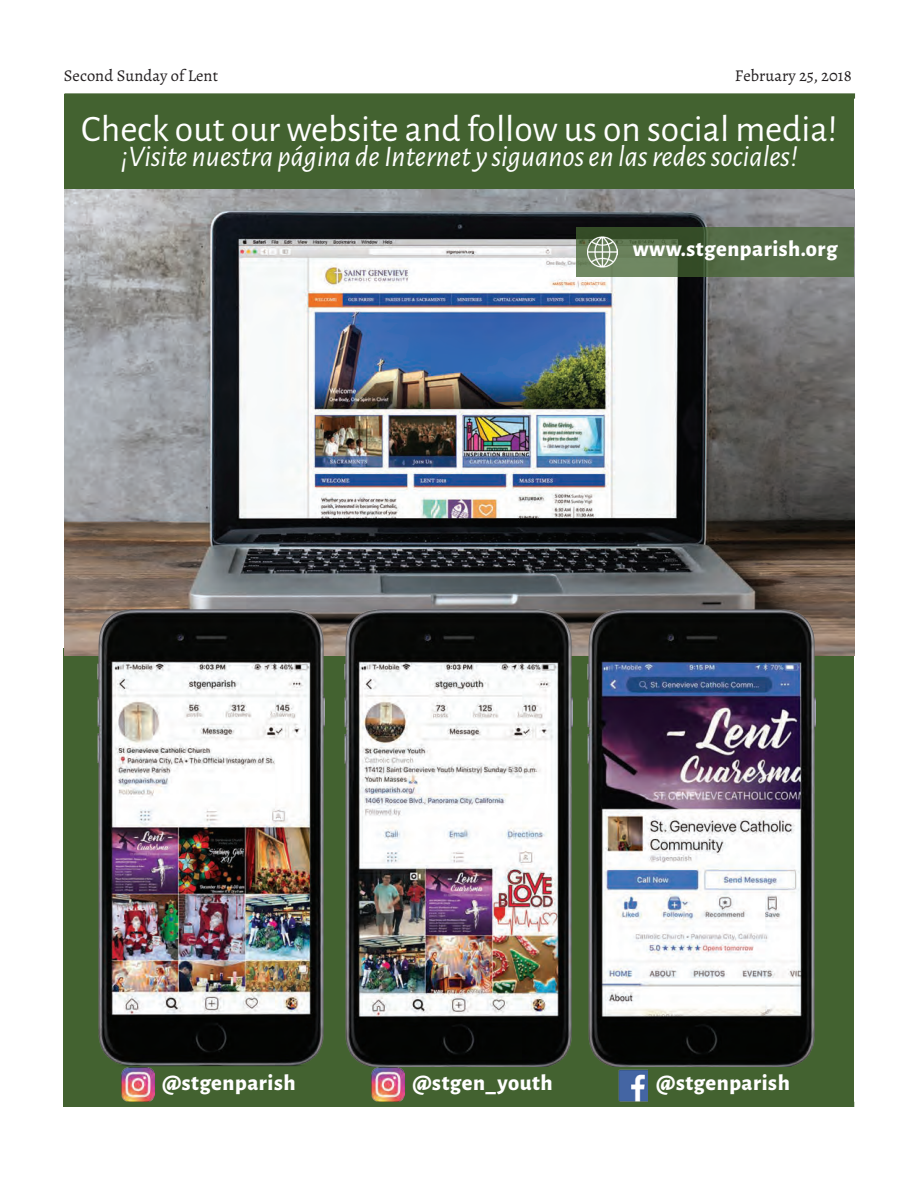
<style>
.page{position:relative;width:918px;height:1188px;background:#fff}
.page>*{position:absolute;margin:0;border:0;box-sizing:border-box;transform-origin:0 0}
.t1{font:37.5px "Alegreya Sans";color:#fff}
.t2{font:italic 30px "Alegreya Sans";color:#fff}
.t3{font:800 22.5px "Alegreya Sans";letter-spacing:.025em;color:#fff}
.t4{font:16.5px "Alegreya";color:#231f20}
</style>
<div class="page">
<div style="left:64px;top:649px;width:790px;height:458px;background:#436230"></div>
<div style="left:64px;top:93px;width:791px;height:6px;background:#899c7d"></div>
<img style="left:64px;top:189px;width:790px;height:467px">
<img style="left:90px;top:609px;width:234px;height:458px">
<img style="left:338px;top:609px;width:234px;height:457px">
<img style="left:581px;top:609px;width:234px;height:457px">
<div style="left:64px;top:94px;width:790px;height:95px;background:#436230"></div>
<svg style="left:576px;top:227px;width:278px;height:49px;background:#546b46"></svg>
<img style="left:618px;top:1070px;width:30px;height:31px">
<img style="left:122px;top:1068px;width:32px;height:33px">
<img style="left:372px;top:1068px;width:33px;height:33px">
<img style="left:588px;top:237px;width:30px;height:30px">
<p class="t4" style="left:64px;top:66px;width:156px">Second Sunday of Lent</p>
<p class="t4" style="left:735px;top:66px;width:118px">February 25, 2018</p>
<p class="t1" style="left:81px;top:104px;width:758px">Check out our website and follow us on social media!</p>
<p class="t2" style="left:121px;top:137px;width:679px">¡Visite nuestra página de Internet y siguanos en las redes sociales!</p>
<p class="t3" style="left:633px;top:232px;width:206px">www.stgenparish.org</p>
<p class="t3" style="left:162px;top:1066px;width:135px">@stgenparish</p>
<p class="t3" style="left:413px;top:1066px;width:142px">@stgen_youth</p>
<p class="t3" style="left:656px;top:1066px;width:135px">@stgenparish</p>
</div>
